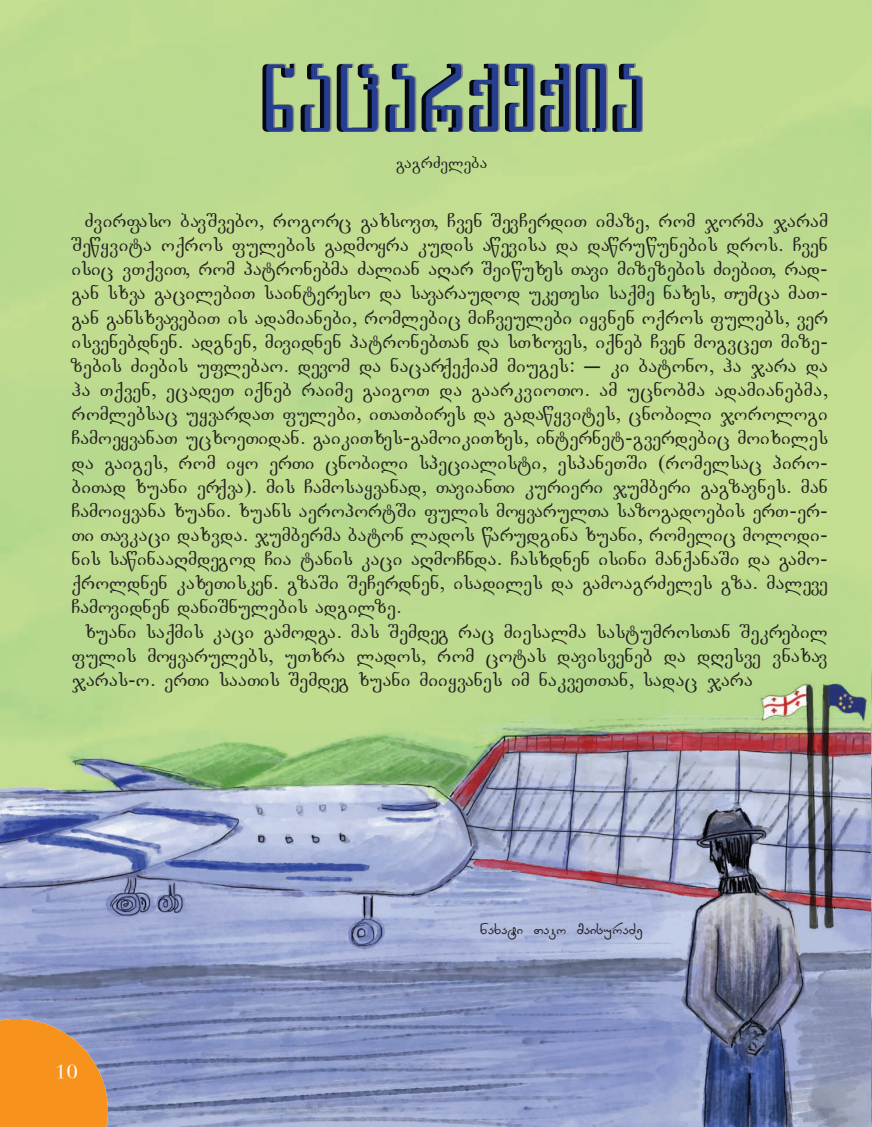
<style>
.page{position:relative;width:872px;height:1127px;background:#fff}
.page>*{position:absolute;margin:0;border:0;box-sizing:border-box;transform-origin:0 0}
.t1{font:90px "Geo Maghali";color:#253f8e}
.t2{font:21px/24.2px "Geo Liter Nusx Normal";color:#231f20;text-align:justify}
.t3{font:21px "Geo Eka";color:#fff}
.t4{font:18px "Geo Liter Nusx Normal";color:#231f20}
.t5{font:15px "Geo Eka";color:#231f20}
</style>
<div class="page">
<img style="left:0;top:0;width:871px;height:1127px">
<img style="left:871px;top:0;width:1px;height:1127px">
<svg style="left:72px;top:50px;width:757px;height:96px;background:#abc487"></svg>
<img style="left:0;top:1019px;width:107px;height:108px">
<h1 class="t1" style="left:258px;top:50px;width:388px">NACARQEQIA</h1>
<p class="t4" style="left:396px;top:152px;width:93px">GAGRZELEBA</p>
<p class="t2" style="left:72px;top:209px;width:758px;text-indent:13px">ZVIRFASO BAVSVEBO, ROGORC GAXSOVT, CVEN SEVCERDIT IMAZE, ROM JORMA JARAM SEWYVITA OQROS FULEBIS GADMOYRA KUDIS AWEVISA DA DAWRUWUNEBIS DROS. CVEN ISIC VTQVIT, ROM PATRONEBMA ZALIAN ARAR SEIWUXES TAVI MIZEZEBIS ZIEBIT, RAD-GAN SXVA GACILEBIT SAINTERESO DA SAVARAUDOD UKETESI SAQME NAXES, TUMCA MAT-GAN GANSXVAVEBIT IS ADAMIANEBI, ROMLEBIC MICVEULEBI IYVNEN OQROS FULEBS, VER ISVENEBDNEN. ADGNEN, MIVIDNEN PATRONEBTAN DA STXOVES, IQNEB CVEN MOGVCET MIZE-ZEBIS ZIEBIS UFLEBAO. DEVOM DA NACARQEQIAM MIUGES: _ KI BATONO, HA JARA DA HA TQVEN, ECADET IQNEB RAIME GAIGOT DA GAARKVIOTO. AM UCNOBMA ADAMIANEBMA, ROMLEBSAC UYVARDAT FULEBI, ITATBIRES DA GADAWYVITES, CNOBILI JOROLOGI CAMOEYVANAT UCXOETIDAN. GAIKITXES-GAMOIKITXES, INTERNET-GVERDEBIC MOIXILES DA GAIGES, ROM IYO ERTI CNOBILI SPECIALISTI, ESPANETSI (ROMELSAC PIRO-BITAD XUANI ERQVA). MIS CAMOSAYVANAD, TAVIANTI KURIERI JUMBERI GAGZAVNES. MAN CAMOIYVANA XUANI. XUANS AEROPORTSI FULIS MOYVARULTA SAZOGADOEBIS ERT-ER-TI TAVKACI DAXVDA. JUMBERMA BATON LADOS WARUDGINA XUANI, ROMELIC MOLODI-NIS SAWINAARMDEGOD CIA TANIS KACI ARMOCNDA. CASXDNEN ISINI MANQANASI DA GAMO-QROLDNEN KAXETISKEN. GZASI SECERDNEN, ISADILES DA GAMOAGRZELES GZA. MALEVE CAMOVIDNEN DANISNULEBIS ADGILZE.</p>
<p class="t2" style="left:72px;top:619px;width:757px;text-indent:13px">XUANI SAQMIS KACI GAMODGA. MAS SEMDEG RAC MIESALMA SASTUMROSTAN SEKREBIL FULIS MOYVARULEBS, UTXRA LADOS, ROM COTAS DAVISVENEB DA DRESVE VNAXAV JARAS-O. ERTI SAATIS SEMDEG XUANI MIIYVANES IM NAKVETTAN, SADAC JARA</p>
<p class="t3" style="left:54px;top:1060px;width:24px">10</p>
<p class="t5" style="left:480px;top:920px;width:164px">NAXATI TAKO MAISURAZE</p>
</div>
